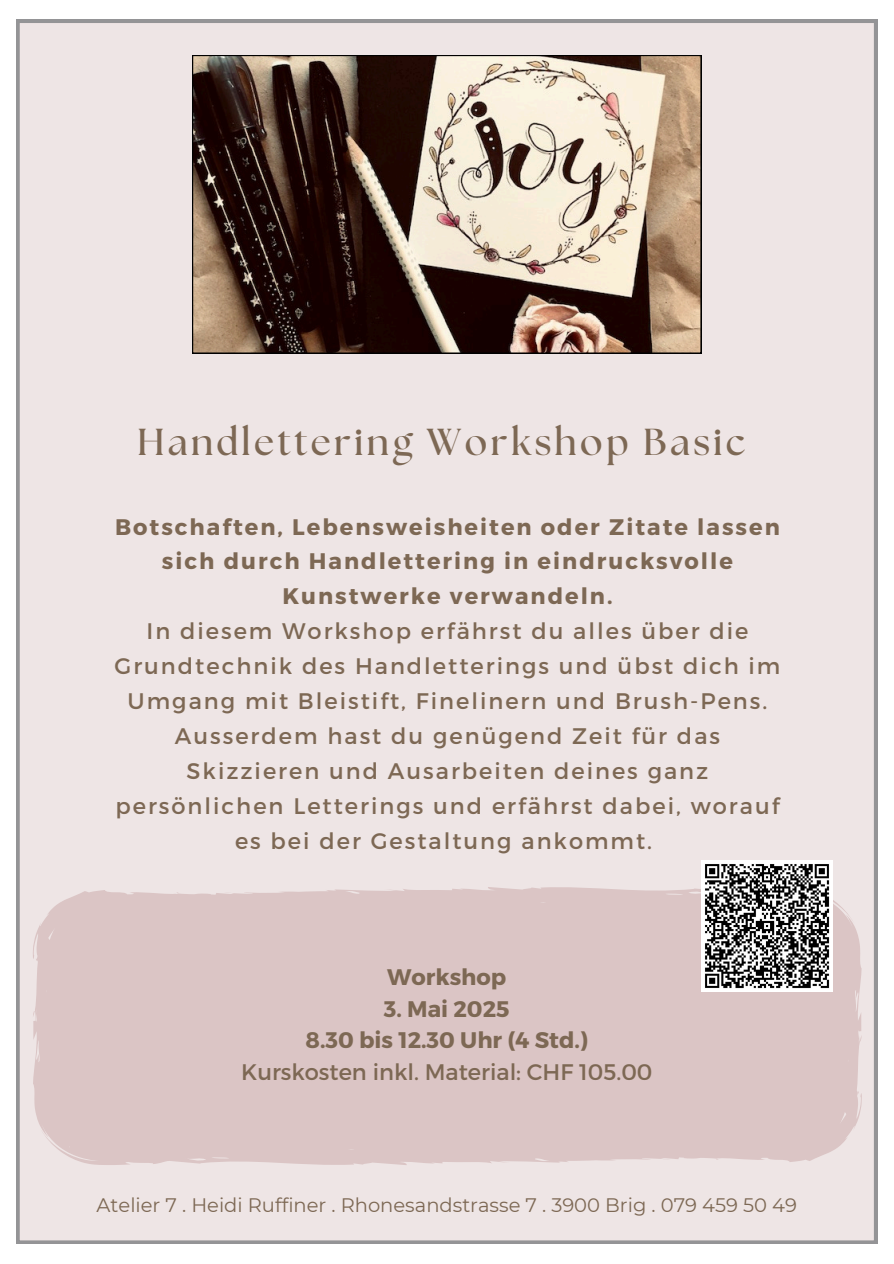
<style>
.page{position:relative;width:894px;height:1264px;background:#fff}
.page>*{position:absolute;margin:0;border:0;box-sizing:border-box;transform-origin:0 0}
.t1{font:700 37.5px "The Seasons";letter-spacing:.09em;color:#7d6854}
.t2{font:22.5px/34.8px "Montserrat";letter-spacing:.09em;color:#7d6854;text-align:center}
.t3{font:22.5px/31.5px "Montserrat";color:#7d6854;text-align:center}
.t4{font:700 22.5px "Montserrat";color:#7d6854}
.t5{font:19.5px "Montserrat";color:#7d6854}
.s1{font-weight:700}
</style>
<div class="page">
<div style="left:16px;top:20px;width:861px;height:1223px;background:#eee5e5"></div>
<svg style="left:192px;top:55px;width:508px;height:298px"></svg>
<div style="left:33px;top:885px;width:828px;height:281px;background:#dbc5c5"></div>
<img style="left:701px;top:861px;width:130px;height:130px">
<h1 class="t1" style="left:137px;top:424px;width:610px">Handlettering Workshop Basic</h1>
<h2 class="t2" style="left:114px;top:508px;width:667px"><span class="s1">Botschaften, Lebensweisheiten oder Zitate lassen sich durch Handlettering in eindrucksvolle Kunstwerke verwandeln.<br></span>In diesem Workshop erfährst du alles über die Grundtechnik des Handletterings und übst dich im Umgang mit Bleistift, Finelinern und Brush-Pens.<br>Ausserdem hast du genügend Zeit für das Skizzieren und Ausarbeiten deines ganz persönlichen Letterings und erfährst dabei, worauf es bei der Gestaltung ankommt.</h2>
<p class="t4" style="left:387px;top:962px;width:120px">Workshop</p>
<p class="t3" style="left:241px;top:991px;width:412px"><span class="s1">3. Mai 2025<br>8.30 bis 12.30 Uhr (4 Std.)<br></span>Kurskosten inkl. Material: CHF 105.00</p>
<p class="t5" style="left:97px;top:1193px;width:701px">Atelier 7 . Heidi Ruffiner . Rhonesandstrasse 7 . 3900 Brig . 079 459 50 49</p>
</div>
